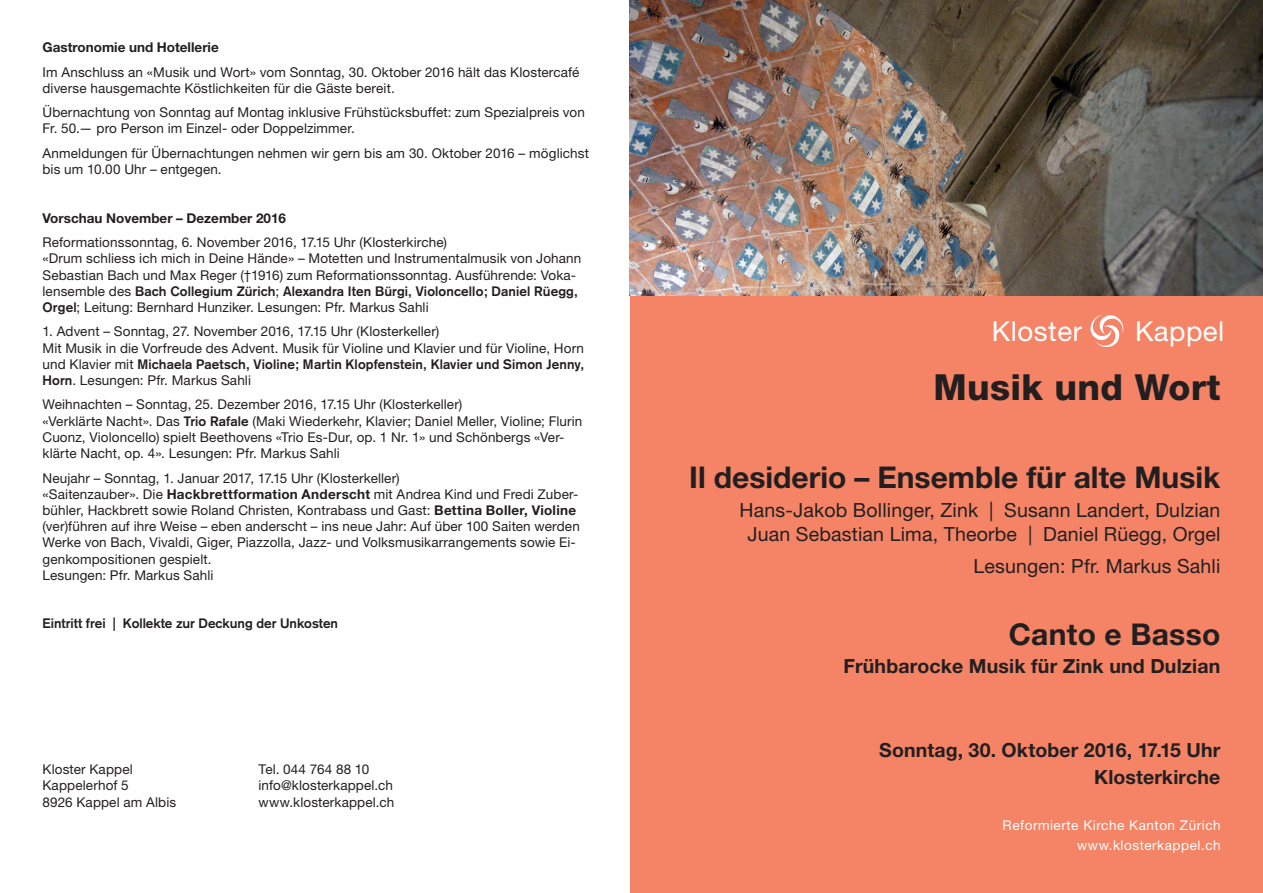
<style>
.page{position:relative;width:1263px;height:893px;background:#fff}
.page>*{position:absolute;margin:0;border:0;box-sizing:border-box;transform-origin:0 0}
.Musik_und_Wort_24_pt{font:800 36px "Helvetica Neue LT Pro";letter-spacing:.01em;color:#231f20}
.Frontseite_Titel_Bol{font:700 30px "Helvetica Neue LT Pro";color:#231f20}
.t1{font:27.6px "Helvetica Neue LT Pro";letter-spacing:.02em;color:#fff}
.Text_Frontseite_norm{font:19.5px "Helvetica Neue LT Pro";letter-spacing:.01em;color:#231f20}
.Text_hinten_normal_9{font:700 19.5px "Helvetica Neue LT Pro";letter-spacing:.005em;color:#231f20}
.Frontseite_Titel_Bol-2{font:700 19.5px "Helvetica Neue LT Pro";letter-spacing:.01em;color:#231f20}
.Text_hinten_normal_9-2{font:13.5px/16.2px "Helvetica Neue LT Pro";letter-spacing:.01em;color:#231f20}
.Text_hinten_bolbd_9{font:700 13.5px "Helvetica Neue LT Pro";color:#231f20}
.t2{font:13.5px "Helvetica Neue LT Pro";letter-spacing:.04em;color:#fff}
.Text_hinten_bolbd_9-2{font:700 13.5px "Akzidenz Grotesk";color:#231f20}
.s1{font-family:"Akzidenz Grotesk";font-weight:700}
.s2{font-weight:700}
</style>
<div class="page">
<div style="left:630px;top:0;width:633px;height:893px;background:#f48465"></div>
<img style="left:1090px;top:314px;width:34px;height:33px">
<img style="left:629px;top:0;width:634px;height:296px">
<p class="Text_hinten_bolbd_9" style="left:43px;top:39px;width:178px">Gastronomie und Hotellerie</p>
<p class="Text_hinten_normal_9-2" style="left:43px;top:63px;width:538px">Im Anschluss an «Musik und Wort» vom Sonntag, 30. Oktober 2016 hält das Klostercafé</p>
<p class="Text_hinten_normal_9-2" style="left:43px;top:80px;width:354px">diverse hausgemachte Köstlichkeiten für die Gäste bereit.</p>
<p class="Text_hinten_normal_9-2" style="left:43px;top:104px;width:544px">Übernachtung von Sonntag auf Montag inklusive Frühstücksbuffet: zum Spezialpreis von</p>
<p class="Text_hinten_normal_9-2" style="left:43px;top:120px;width:314px">Fr. 50.— pro Person im Einzel- oder Doppelzimmer.</p>
<p class="Text_hinten_normal_9-2" style="left:43px;top:145px;width:548px">Anmeldungen für Übernachtungen nehmen wir gern bis am 30. Oktober 2016 – möglichst bis um 10.00 Uhr – entgegen.</p>
<p class="Text_hinten_bolbd_9" style="left:43px;top:209px;width:245px">Vorschau November – Dezember 2016</p>
<p class="Text_hinten_normal_9-2" style="left:43px;top:234px;width:406px">Reformationssonntag, 6. November 2016, 17.15 Uhr (Klosterkirche)</p>
<p class="Text_hinten_normal_9-2" style="left:43px;top:250px;width:540px">«Drum schliess ich mich in Deine Hände» – Motetten und Instrumentalmusik von Johann Sebastian Bach und Max Reger (†1916) zum Reformationssonntag. Ausführende: Voka&shy;lensemble des <span class="s1">Bach Collegium Zürich</span>; <span class="s1">Alexandra Iten Bürgi, Violoncello; Daniel Rüegg, Orgel</span>; Leitung: Bernhard Hunziker. Lesungen: Pfr. Markus Sahli</p>
<p class="Text_hinten_normal_9-2" style="left:43px;top:323px;width:398px">1. Advent – Sonntag, 27. November 2016, 17.15 Uhr (Klosterkeller)</p>
<p class="Text_hinten_normal_9-2" style="left:43px;top:339px;width:543px;text-align:justify">Mit Musik in die Vorfreude des Advent. Musik für Violine und Klavier und für Violine, Horn und Klavier mit <span class="s1">Michaela Paetsch, Violine; Martin Klopfenstein, Klavier und Simon Jenny, Horn</span>. Lesungen: Pfr. Markus Sahli</p>
<p class="Text_hinten_normal_9-2" style="left:43px;top:396px;width:421px">Weihnachten – Sonntag, 25. Dezember 2016, 17.15 Uhr (Klosterkeller)</p>
<p class="Text_hinten_normal_9-2" style="left:43px;top:412px;width:541px">«Verklärte Nacht». Das <span class="s1">Trio Rafale</span> (Maki Wiederkehr, Klavier; Daniel Meller, Violine; Flurin<br>Cuonz, Violoncello) spielt Beethovens «Trio Es-Dur, op. 1 Nr. 1» und Schönbergs «Ver&shy;klärte Nacht, op. 4». Lesungen: Pfr. Markus Sahli</p>
<p class="Text_hinten_normal_9-2" style="left:43px;top:469px;width:359px">Neujahr – Sonntag, 1. Januar 2017, 17.15 Uhr (Klosterkeller)</p>
<p class="Text_hinten_normal_9-2" style="left:43px;top:485px;width:537px">«Saitenzauber». Die <span class="s2">Hackbrettformation Anderscht</span> mit Andrea Kind und Fredi Zuber&shy;bühler, Hackbrett sowie Roland Christen, Kontrabass und Gast: <span class="s2">Bettina Boller, Violine</span></p>
<p class="Text_hinten_normal_9-2" style="left:43px;top:518px;width:539px">(ver)führen auf ihre Weise – eben anderscht – ins neue Jahr: Auf über 100 Saiten werden<br>Werke von Bach, Vivaldi, Giger, Piazzolla, Jazz- und Volksmusikarrangements sowie Ei&shy;genkompositionen gespielt.</p>
<p class="Text_hinten_normal_9-2" style="left:43px;top:566px;width:173px">Lesungen: Pfr. Markus Sahli</p>
<p class="Text_hinten_bolbd_9-2" style="left:43px;top:616px;width:297px">Eintritt frei | Kollekte zur Deckung der Unkosten</p>
<p class="Text_hinten_normal_9-2" style="left:43px;top:761px;width:92px">Kloster Kappel</p>
<p class="Text_hinten_normal_9-2" style="left:259px;top:761px;width:112px">Tel. 044 764 88 10</p>
<p class="Text_hinten_normal_9-2" style="left:43px;top:777px;width:88px">Kappelerhof 5</p>
<p class="Text_hinten_normal_9-2" style="left:259px;top:777px;width:136px">info@klosterkappel.ch</p>
<p class="Text_hinten_normal_9-2" style="left:43px;top:793px;width:135px">8926 Kappel am Albis</p>
<p class="Text_hinten_normal_9-2" style="left:259px;top:793px;width:137px">www.klosterkappel.ch</p>
<p class="t1" style="left:992px;top:314px;width:92px">Kloster</p>
<p class="t1" style="left:1135px;top:314px;width:91px">Kappel</p>
<p class="Musik_und_Wort_24_pt" style="left:933px;top:366px;width:288px">Musik und Wort</p>
<p class="Frontseite_Titel_Bol" style="left:689px;top:459px;width:533px">Il desiderio – Ensemble für alte Musik</p>
<p class="Text_Frontseite_norm" style="left:739px;top:498px;width:482px">Hans-Jakob Bollinger, Zink | Susann Landert, Dulzian</p>
<p class="Text_Frontseite_norm" style="left:747px;top:522px;width:474px">Juan Sebastian Lima, Theorbe | Daniel Rüegg, Orgel</p>
<p class="Text_Frontseite_norm" style="left:973px;top:554px;width:248px">Lesungen: Pfr. Markus Sahli</p>
<p class="Frontseite_Titel_Bol" style="left:1009px;top:615px;width:213px">Canto e Basso</p>
<p class="Frontseite_Titel_Bol-2" style="left:843px;top:653px;width:379px">Frühbarocke Musik für Zink und Dulzian</p>
<p class="Text_hinten_normal_9" style="left:879px;top:737px;width:343px">Sonntag, 30. Oktober 2016, 17.15 Uhr</p>
<p class="Text_hinten_normal_9" style="left:1094px;top:764px;width:128px">Klosterkirche</p>
<p class="t2" style="left:1002px;top:817px;width:220px">Reformierte Kirche Kanton Zürich</p>
<p class="t2" style="left:1077px;top:837px;width:145px">www.klosterkappel.ch</p>
</div>
